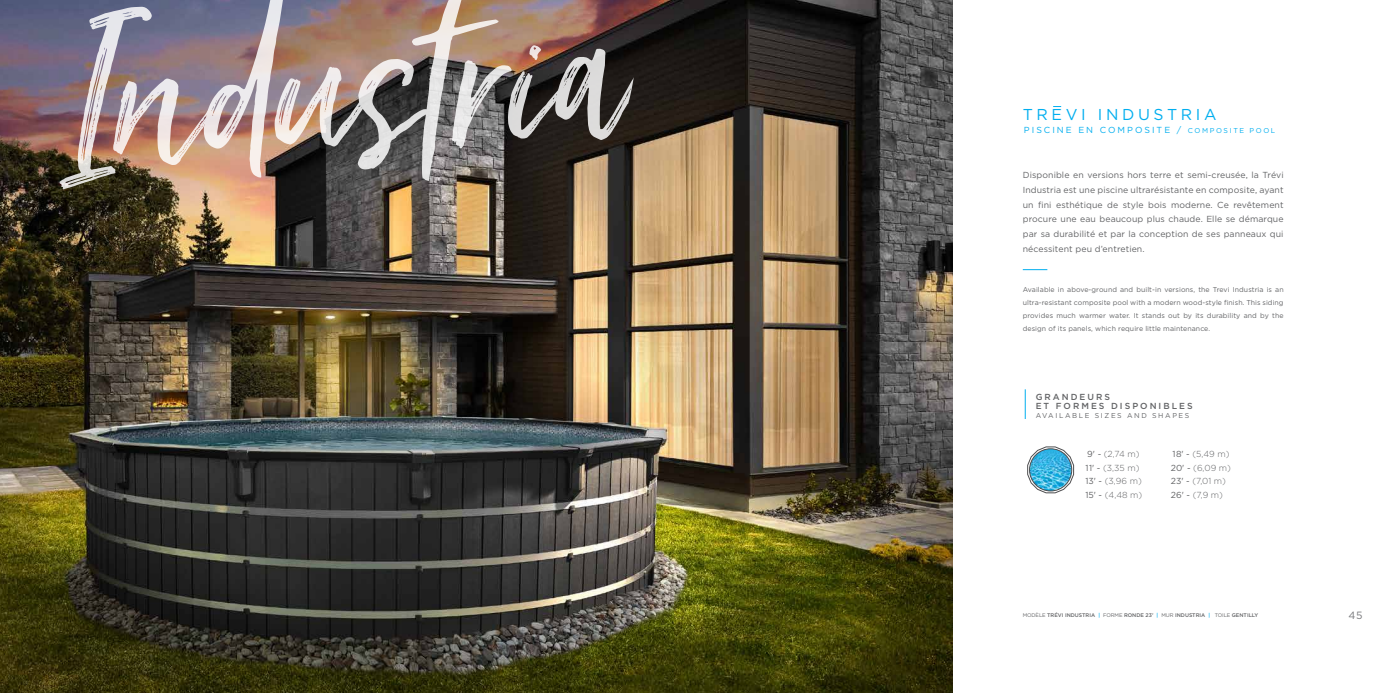
<style>
.page{position:relative;width:1386px;height:693px;background:#fff}
.page>*{position:absolute;margin:0;border:0;box-sizing:border-box;transform-origin:0 0}
.t1{font:273.09px "Just Lovely";color:#fff}
.t2{font:15.75px "Gotham";letter-spacing:.23em;color:#00aeef}
.t3{font:10.5px "Gotham";color:#77787b}
.t4{font:8.75px/14.9px "Gotham";letter-spacing:.01em;color:#636466;text-align:justify}
.t5{font:300 8.75px/13.6px "Gotham";letter-spacing:-.005em;color:#636466}
.t6{font:8.75px "Gotham";letter-spacing:.23em;color:#00aeef}
.t7{font:500 8.75px/9.6px "Gotham";letter-spacing:.23em;color:#636466}
.t8{font:7px/13.1px "Gotham";letter-spacing:.01em;color:#636466;text-align:justify}
.t9{font:7px "Gotham";letter-spacing:.23em;color:#636466}
.t10{font:500 5.25px "Gotham";color:#636466}
.s1{font-size:7px}
.s2{font-weight:400}
.s3{color:#00aeef}
</style>
<div class="page">
<svg style="left:1023px;top:269px;width:24px;height:1px"></svg>
<hr style="left:1025px;top:389px;width:1px;height:30px;background:#00aeef">
<svg style="left:1027px;top:447px;width:47px;height:46px"></svg>
<img style="left:1030px;top:449px;width:42px;height:42px;border-radius:21px">
<div style="left:1029px;top:449px;width:43px;height:42px;border:1px solid #4d4d4f;border-radius:50%"></div>
<img style="left:0;top:0;width:953px;height:693px">
<h1 class="t1" style="left:50px;top:-65px;width:562px;rotate:-3deg">Industria</h1>
<h2 class="t2" style="left:1023px;top:105px;width:195px">TREVI INDUSTRIA</h2>
<p class="t6" style="left:1024px;top:124px;width:253px">PISCINE EN COMPOSITE / <span class="s1">COMPOSITE POOL</span></p>
<p class="t4" style="left:1023px;top:167px;width:262px">Disponible en versions hors terre et semi-creusée, la Trévi Industria est une piscine ultrarésistante en composite, ayant un fini esthétique de style bois moderne. Ce revêtement procure une eau beaucoup plus chaude. Elle se démarque par sa durabilité et par la conception de ses panneaux qui nécessitent peu d’entretien.</p>
<p class="t8" style="left:1023px;top:282px;width:262px">Available in above-ground and built-in versions, the Trevi Industria is an ultra-resistant composite pool with a modern wood-style finish. This siding provides much warmer water. It stands out by its durability and by the design of its panels, which require little maintenance.</p>
<p class="t7" style="left:1036px;top:392px;width:158px">GRANDEURS<br>ET FORMES DISPONIBLES</p>
<p class="t9" style="left:1036px;top:411px;width:155px">AVAILABLE SIZES AND SHAPES</p>
<p class="t5" style="left:1085px;top:447px;width:59px"><span class="s2">9' -</span> (2,74 m)<br><span class="s2">11' -</span> (3,35 m)<br><span class="s2">13' -</span> (3,96 m)<br><span class="s2">15' -</span> (4,48 m)</p>
<p class="t5" style="left:1171px;top:447px;width:62px"><span class="s2">18' -</span> (5,49 m)<br><span class="s2">20' -</span> (6,09 m)<br><span class="s2">23' -</span> (7,01 m)<br><span class="s2">26' -</span> (7,9 m)</p>
<p class="t10" style="left:1023px;top:612px;width:237px"><span class="s2">MODÈLE</span> TRÉVI INDUSTRIA <span class="s3">|</span> <span class="s2">FORME</span> RONDE 23' <span class="s3">|</span> <span class="s2">MUR</span> INDUSTRIA <span class="s3">|</span> <span class="s2">TOILE</span> GENTILLY</p>
<p class="t3" style="left:1349px;top:608px;width:16px">45</p>
</div>
